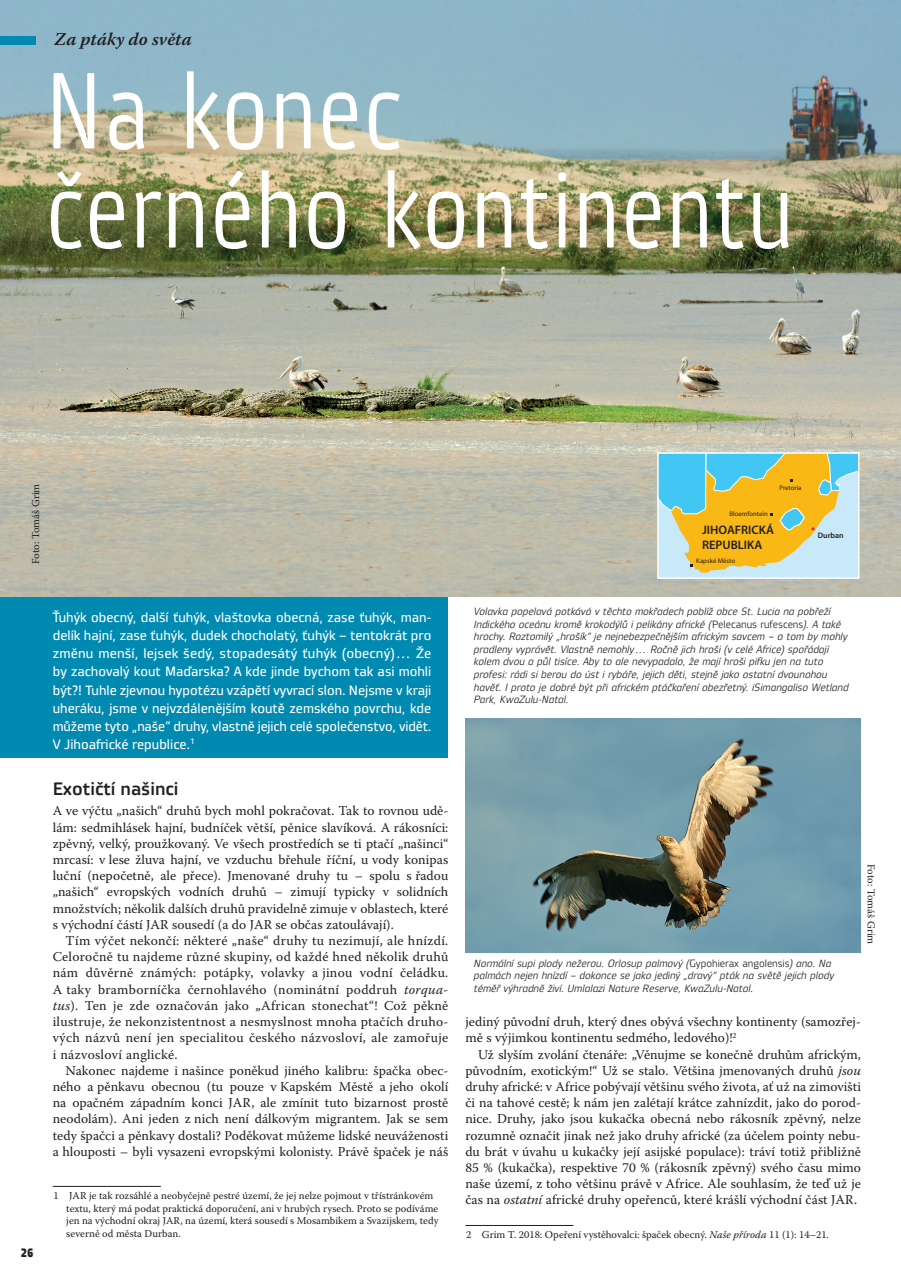
<style>
.page{position:relative;width:901px;height:1284px;background:#fff}
.page>*{position:absolute;margin:0;border:0;box-sizing:border-box;transform-origin:0 0}
.t1{font:108px/99px "Vida 21 Pro";letter-spacing:.02em;color:#fff}
.t2{font:18px "Vida 33 Pro";color:#231f20}
.t3{font:italic 600 18px "Warnock Pro";letter-spacing:.005em;color:#231f20}
.t4{font:13.5px/16.2px "Warnock Pro";color:#231f20;text-align:justify}
.t5{font:13.5px/18px "Vida 32 Pro";letter-spacing:-.005em;color:#fff;text-align:justify}
.t6{font:600 12.3px/14.9px "Myriad Pro";color:#231f20}
.t7{font:700 12px "Vida 23 Pro";color:#231f20}
.t8{font:italic 10.5px/12.6px "Vida 31 Pro";color:#231f20}
.t9{font:10.5px/12.6px "Warnock Pro";color:#231f20}
.t10{font:600 7.8px "Myriad Pro";color:#231f20}
.t11{font:6.75px "Myriad Pro";color:#231f20}
.s1{font-style:italic}
.s2{font-style:normal}
</style>
<div class="page">
<div style="left:0;top:595px;width:448px;height:162px;background:#008ab2"></div>
<img style="left:0;top:0;width:901px;height:596px">
<svg style="left:660px;top:455px;width:196px;height:121px;background:#c3c988"></svg>
<div style="left:657px;top:452px;width:202px;height:127px;border:2px solid #fff"></div>
<div style="left:0;top:36px;width:36px;height:8px;background:#008ab2"></div>
<hr style="left:53px;top:1185px;width:108px;height:1px;background:#231f20">
<hr style="left:465px;top:1224px;width:108px;height:1px;background:#231f20">
<img style="left:466px;top:718px;width:395px;height:234px">
<h2 class="t3" style="left:54px;top:28px;width:139px">Za ptáky do světa</h2>
<h1 class="t1" style="left:46px;top:58px;width:749px">Na konec<br>černého kontinentu</h1>
<p class="t9" style="left:29px;top:564px;width:82px;rotate:-90deg">Foto: Tomáš Grim</p>
<p class="t11" style="left:779px;top:483px;width:23px">Pretoria</p>
<p class="t11" style="left:729px;top:510px;width:40px">Bloemfontein</p>
<p class="t6" style="left:702px;top:522px;width:73px">JIHOAFRICKÁ<br>REPUBLIKA</p>
<p class="t11" style="left:696px;top:557px;width:40px">Kapské Město</p>
<p class="t10" style="left:818px;top:530px;width:27px">Durban</p>
<p class="t7" style="left:21px;top:1243px;width:14px">26</p>
<p class="t5" style="left:53px;top:608px;width:380px">Ťuhýk obecný, další ťuhýk, vlaštovka obecná, zase ťuhýk, man&shy;delík hajní, zase ťuhýk, dudek chocholatý, ťuhýk – tentokrát pro změnu menší, lejsek šedý, stopadesátý ťuhýk (obecný)… Že by zachovalý kout Maďarska? A kde jinde bychom tak asi mohli být?! Tuhle zjevnou hypotézu vzápětí vyvrací slon. Nejsme v kraji uheráku, jsme v nejvzdálenějším koutě zemského povrchu, kde můžeme tyto „naše“ druhy, vlastně jejich celé společenstvo, vidět.<br>V Jihoafrické republice.<sup>1</sup></p>
<h2 class="t2" style="left:53px;top:775px;width:127px">Exotičtí našinci</h2>
<p class="t4" style="left:53px;top:802px;width:397px">A ve výčtu „našich“ druhů bych mohl pokračovat. Tak to rovnou udě&shy;lám: sedmihlásek hajní, budníček větší, pěnice slavíková. A rákosníci: zpěvný, velký, proužkovaný. Ve všech prostředích se ti ptačí „našinci“ mrcasí: v lese žluva hajní, ve vzduchu břehule říční, u vody konipas luční (nepočetně, ale přece). Jmenované druhy tu – spolu s řadou „našich“ evropských vodních druhů – zimují typicky v solidních množstvích; několik dalších druhů pravidelně zimuje v oblastech, které s východní částí JAR sousedí (a do JAR se občas zatoulávají).</p>
<p class="t4" style="left:53px;top:932px;width:397px;text-indent:13px">Tím výčet nekončí: některé „naše“ druhy tu nezimují, ale hnízdí.<br>Celoročně tu najdeme různé skupiny, od každé hned několik druhů nám důvěrně známých: potápky, volavky a jinou vodní čeládku.<br>A taky bramborníčka černohlavého (nominátní poddruh <span class="s1">torqua&shy;tus</span>). Ten je zde označován jako „African stonechat“! Což pěkně ilustruje, že nekonzistentnost a nesmyslnost mnoha ptačích druho&shy;vých názvů není jen specialitou českého názvosloví, ale zamořuje i názvosloví anglické.</p>
<p class="t4" style="left:53px;top:1061px;width:397px;text-indent:13px">Nakonec najdeme i našince poněkud jiného kalibru: špačka obec&shy;ného a pěnkavu obecnou (tu pouze v Kapském Městě a jeho okolí na opačném západním konci JAR, ale zmínit tuto bizarnost prostě neodolám). Ani jeden z nich není dálkovým migrantem. Jak se sem tedy špačci a pěnkavy dostali? Poděkovat můžeme lidské neuváženosti a hlouposti – byli vysazeni evropskými kolonisty. Právě špaček je náš</p>
<p class="t9" style="left:66px;top:1188px;width:374px;text-indent:-13px">1 JAR je tak rozsáhlé a neobyčejně pestré území, že jej nelze pojmout v třístránkovém textu, který má podat praktická doporučení, ani v hrubých rysech. Proto se podíváme jen na východní okraj JAR, na území, která sousedí s Mosambikem a Svazijskem, tedy severně od města Durban.</p>
<p class="t8" style="left:474px;top:604px;width:376px">Volavka popelavá potkává v těchto mokřadech poblíž obce St. Lucia na pobřeží Indického oceánu kromě krokodýlů i pelikány africké (<span class="s2">Pelecanus rufescens</span>). A také hrochy. Roztomilý „hrošík“ je nejnebezpečnějším africkým savcem – o tom by mohly pradleny vyprávět. Vlastně nemohly… Ročně jich hroši (v celé Africe) spořádají kolem dvou a půl tisíce. Aby to ale nevypadalo, že mají hroši pifku jen na tuto profesi: rádi si berou do úst i rybáře, jejich děti, stejně jako ostatní dvounohou havěť. I proto je dobré být při africkém ptáčkaření obezřetný. iSimangaliso Wetland Park, KwaZulu-Natal.</p>
<p class="t8" style="left:474px;top:956px;width:362px">Normální supi plody nežerou. Orlosup palmový (<span class="s2">Gypohierax angolensis</span>) ano. Na palmách nejen hnízdí – dokonce se jako jediný „dravý“ pták na světě jejich plody téměř výhradně živí. Umlalazi Nature Reserve, KwaZulu-Natal.</p>
<p class="t9" style="left:877px;top:863px;width:82px;rotate:90deg">Foto: Tomáš Grim</p>
<p class="t4" style="left:465px;top:1013px;width:397px">jediný původní druh, který dnes obývá všechny kontinenty (samozřej&shy;mě s výjimkou kontinentu sedmého, ledového)!<sup>2</sup></p>
<p class="t4" style="left:465px;top:1045px;width:397px;text-indent:13px">Už slyším zvolání čtenáře: „Věnujme se konečně druhům africkým, původním, exotickým!“ Už se stalo. Většina jmenovaných druhů <span class="s1">jsou </span>druhy africké: v Africe pobývají většinu svého života, ať už na zimovišti či na tahové cestě; k nám jen zalétají krátce zahnízdit, jako do porod&shy;nice. Druhy, jako jsou kukačka obecná nebo rákosník zpěvný, nelze rozumně označit jinak než jako druhy africké (za účelem pointy nebu&shy;du brát v úvahu u kukačky její asijské populace): tráví totiž přibližně 85 % (kukačka), respektive 70 % (rákosník zpěvný) svého času mimo naše území, z toho většinu právě v Africe. Ale souhlasím, že teď už je čas na <span class="s1">ostatní</span> africké druhy opeřenců, které krášlí východní část JAR.</p>
<p class="t9" style="left:466px;top:1228px;width:364px">2 Grim T. 2018: Opeření vystěhovalci: špaček obecný. <span class="s1">Naše příroda</span> 11 (1): 14–21.</p>
</div>
